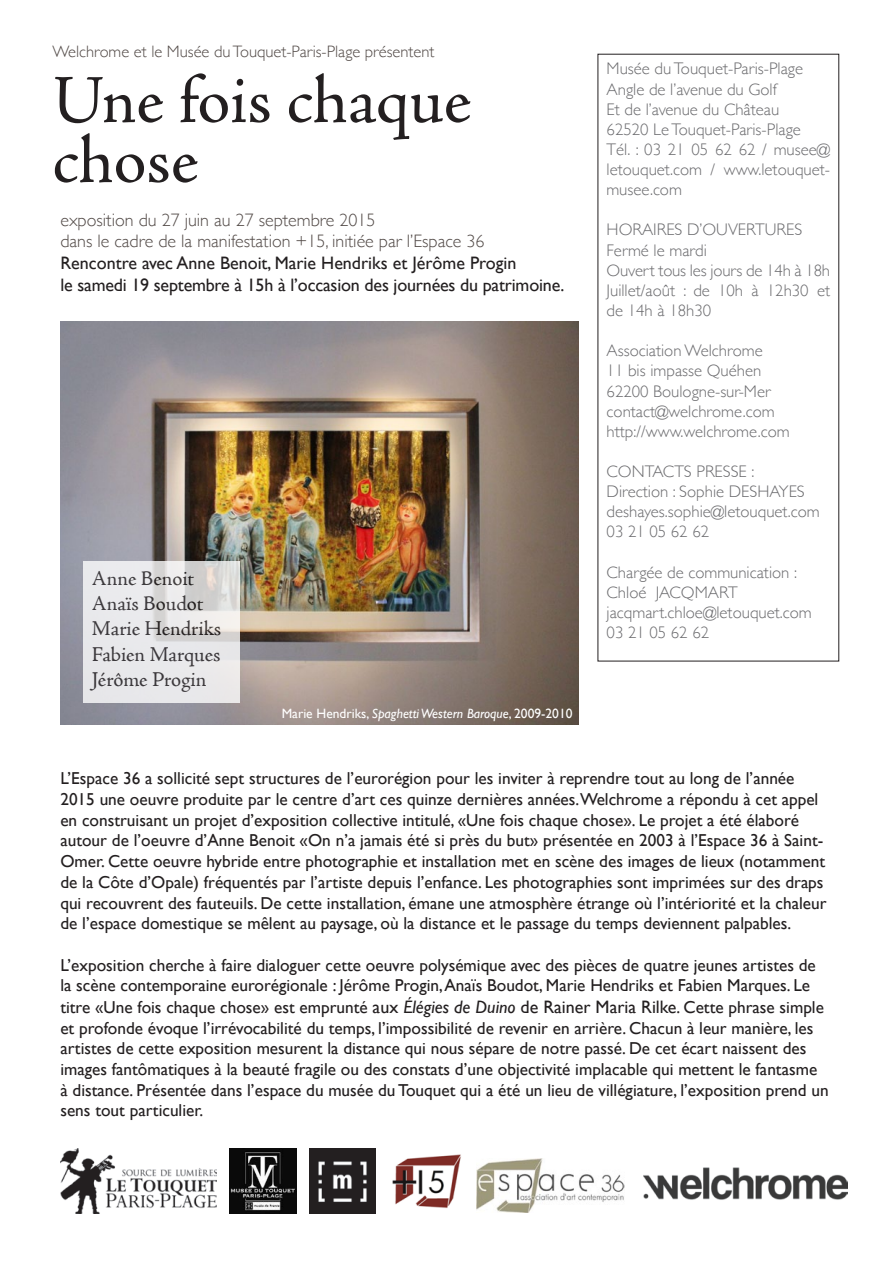
<style>
.page{position:relative;width:893px;height:1263px;background:#fff}
.page>*{position:absolute;margin:0;border:0;box-sizing:border-box;transform-origin:0 0}
.t1{font:69px/60px "Adobe Jenson Pro";letter-spacing:-.005em;color:#231f20}
.t2{font:21px/25.2px "Adobe Jenson Pro";color:#231f20}
.t3{font:18px/21.6px "Gill Sans";letter-spacing:-.01em;color:#231f20}
.t4{font:300 18px "Gill Sans";color:#524a47}
.t5{font:17.25px/20.7px "Gill Sans";color:#231f20}
.t6{font:300 16.8px/20.1px "Gill Sans";color:#6b6b6e}
.t7{font:300 16.5px "Gill Sans";color:#524a47}
.t8{font:13.5px "Gill Sans";color:#fff}
.s1{font-weight:300;color:#524a47}
.s2{font-style:italic}
.s3{font-size:18px}
.s4{font-style:italic;font-size:18px}
</style>
<div class="page">
<img style="left:60px;top:321px;width:519px;height:404px">
<svg style="left:83px;top:561px;width:157px;height:141px;fill:#e8e8eb"></svg>
<img style="left:476px;top:1158px;width:149px;height:54px">
<img style="left:230px;top:1148px;width:66px;height:65px">
<img style="left:392px;top:1154px;width:69px;height:54px">
<img style="left:644px;top:1167px;width:203px;height:33px">
<img style="left:60px;top:1148px;width:156px;height:65px">
<img style="left:309px;top:1148px;width:67px;height:65px">
<p class="t7" style="left:52px;top:39px;width:384px">Welchrome et le Musée du Touquet-Paris-Plage présentent</p>
<p class="t1" style="left:52px;top:72px;width:420px">Une fois chaque chose</p>
<p class="t4" style="left:60px;top:206px;width:317px">exposition du 27 juin au 27 septembre 2015</p>
<p class="t3" style="left:60px;top:230px;width:506px"><span class="s1">dans le cadre de la manifestation +15, initiée par l’Espace 36<br></span>Rencontre avec Anne Benoit, Marie Hendriks et Jérôme Progin<br>le samedi 19 septembre à 15h à l’occasion des journées du patrimoine.</p>
<p class="t2" style="left:92px;top:566px;width:131px">Anne Benoit<br>Anaïs Boudot<br>Marie Hendriks<br>Fabien Marques<br>Jérôme Progin</p>
<p class="t8" style="left:282px;top:705px;width:292px">Marie Hendriks, <span class="s2">Spaghetti Western Baroque</span>, 2009-2010</p>
<p class="t6" style="left:607px;top:58px;width:198px">Musée du Touquet-Paris-Plage</p>
<p class="t6" style="left:607px;top:78px;width:172px">Angle de l’avenue du Golf</p>
<p class="t6" style="left:607px;top:98px;width:174px">Et de l’avenue du Château</p>
<p class="t6" style="left:607px;top:119px;width:196px">62520 Le Touquet-Paris-Plage</p>
<p class="t6" style="left:607px;top:139px;width:225px;text-align:justify">Tél. : 03 21 05 62 62 / musee@ letouquet.com / www.letouquet&shy;musee.com</p>
<p class="t6" style="left:607px;top:219px;width:197px">HORAIRES D’OUVERTURES</p>
<p class="t6" style="left:607px;top:239px;width:102px">Fermé le mardi</p>
<p class="t6" style="left:607px;top:259px;width:225px">Ouvert tous les jours de 14h à 18h</p>
<p class="t6" style="left:607px;top:279px;width:225px">Juillet/août : de 10h à 12h30 et de 14h à 18h30</p>
<p class="t6" style="left:607px;top:340px;width:158px">Association Welchrome</p>
<p class="t6" style="left:607px;top:360px;width:156px">11 bis impasse Quéhen</p>
<p class="t6" style="left:607px;top:380px;width:166px">62200 Boulogne-sur-Mer</p>
<p class="t6" style="left:607px;top:400px;width:170px">contact@welchrome.com</p>
<p class="t6" style="left:607px;top:420px;width:185px">http://www.welchrome.com</p>
<p class="t6" style="left:607px;top:461px;width:149px">CONTACTS PRESSE :</p>
<p class="t6" style="left:607px;top:481px;width:215px">Direction : Sophie DESHAYES deshayes.sophie@letouquet.com<br>03 21 05 62 62</p>
<p class="t6" style="left:607px;top:561px;width:192px">Chargée de communication :</p>
<p class="t6" style="left:607px;top:581px;width:133px">Chloé JACQMART</p>
<p class="t6" style="left:607px;top:601px;width:207px">jacqmart.chloe@letouquet.com<br>03 21 05 62 62</p>
<p class="t5" style="left:60px;top:768px;width:768px">L’Espace 36 a sollicité sept structures de l’eurorégion pour les inviter à reprendre tout au long de l’année 2015 une oeuvre produite par le centre d’art ces quinze dernières années.Welchrome a répondu à cet appel en construisant un projet d’exposition collective intitulé, «Une fois chaque chose». Le projet a été élaboré autour de l’oeuvre d’Anne Benoit «On n’a jamais été si près du but» présentée en 2003 à l’Espace 36 à Saint-Omer. Cette oeuvre hybride entre photographie et installation met en scène des images de lieux (notamment de la Côte d’Opale) fréquentés par l’artiste depuis l’enfance. Les photographies sont imprimées sur des draps qui recouvrent des fauteuils. De cette installation, émane une atmosphère étrange où l’intériorité et la chaleur de l’espace domestique se mêlent au paysage, où la distance et le passage du temps deviennent palpables.</p>
<p class="t5" style="left:60px;top:954px;width:770px">L’exposition cherche à faire dialoguer cette oeuvre polysémique avec des pièces de quatre jeunes artistes de la scène contemporaine eurorégionale : Jérôme Progin, Anaïs Boudot, Marie Hendriks et Fabien Marques. Le titre «Une fois chaque chose» est emprunté <span class="s3">aux</span> <span class="s4">Élégies de Duino</span> <span class="s3">de Rainer Maria Rilke</span>. Cette phrase simple et profonde évoque l’irrévocabilité du temps, l’impossibilité de revenir en arrière. Chacun à leur manière, les artistes de cette exposition mesurent la distance qui nous sépare de notre passé. De cet écart naissent des images fantômatiques à la beauté fragile ou des constats d’une objectivité implacable qui mettent le fantasme à distance. Présentée dans l’espace du musée du Touquet qui a été un lieu de villégiature, l’exposition prend un sens tout particulier.</p>
</div>
